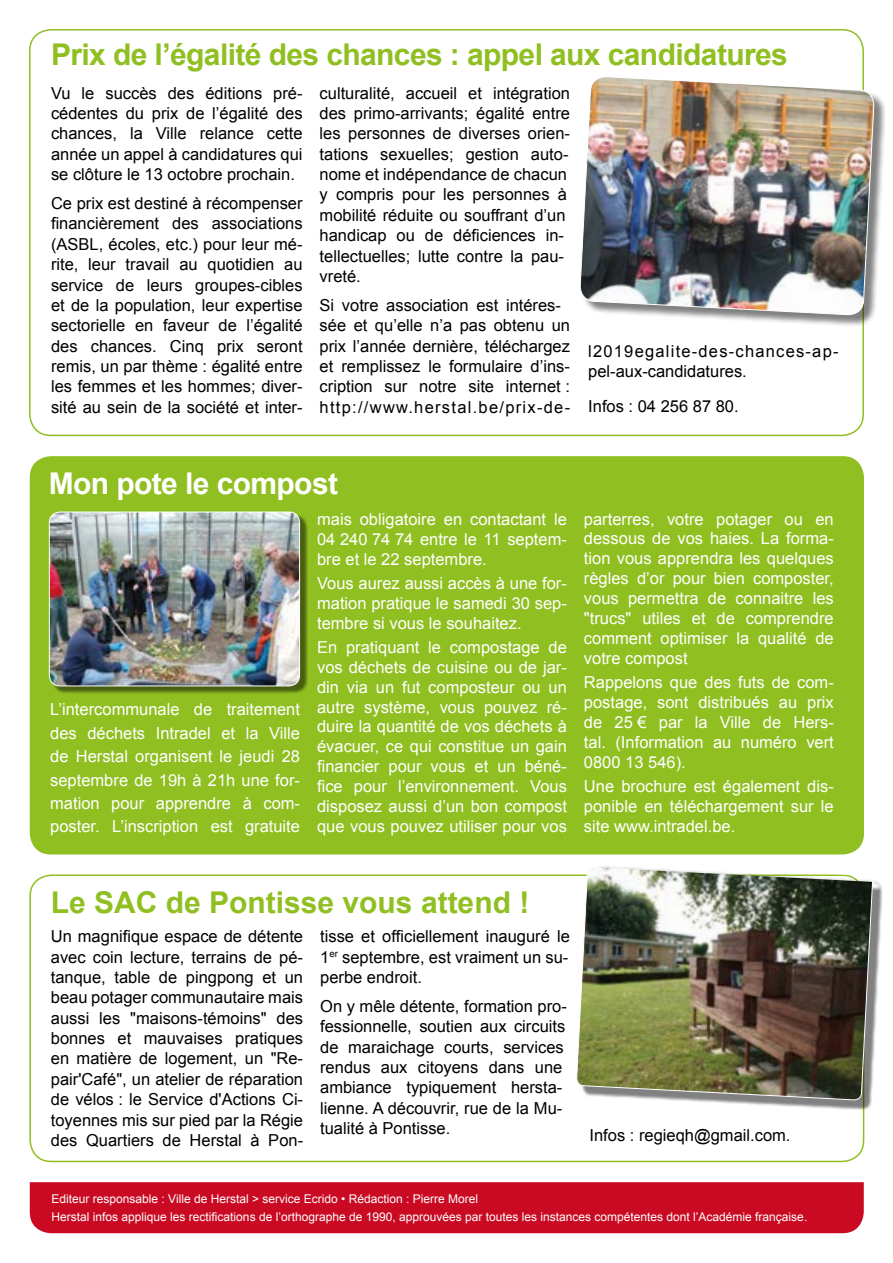
<style>
.page{position:relative;width:893px;height:1263px;background:#fff}
.page>*{position:absolute;margin:0;border:0;box-sizing:border-box;transform-origin:0 0}
.t1{font:700 30px "Arial";letter-spacing:-.02em;color:#90bf21}
.t2{font:700 30px "Arial";color:#90bf21}
.t3{font:700 30px "Arial";letter-spacing:-.02em;color:#fff}
.t4{font:16.5px/20.4px "Arial";color:#000;text-align:justify}
.t5{font:16.5px/20px "Arial";color:#fff;text-align:justify}
.t6{font:16.5px/20.4px "Arial";letter-spacing:.075em;color:#000}
.t7{font:12px "Arial";color:#fff}
</style>
<div class="page">
<div style="left:30px;top:1182px;width:834px;height:51px;background:#c90a22"></div>
<div style="left:583px;top:79px;width:303px;height:248px;background:#000;opacity:.5"></div>
<img style="left:580px;top:76px;width:295px;height:239px">
<div style="left:30px;top:456px;width:834px;height:398px;background:#90bf21;border-radius:21px"></div>
<div style="left:53px;top:515px;width:255px;height:179px;background:#000;opacity:.5"></div>
<img style="left:49px;top:512px;width:251px;height:174px">
<div style="left:49px;top:512px;width:251px;height:174px;border:1px solid #fff;border-radius:11px"></div>
<div style="left:29px;top:874px;width:835px;height:288px;border:2px solid #90bf21;border-radius:21px"></div>
<div style="left:582px;top:866px;width:300px;height:243px;background:#000;opacity:.5"></div>
<img style="left:576px;top:854px;width:297px;height:252px">
<h1 class="t1" style="left:51px;top:35px;width:738px">Prix de l’égalité des chances : appel aux candidatures</h1>
<p class="t4" style="left:51px;top:83px;width:253px">Vu le succès des éditions pré&shy;cédentes du prix de l’égalité des chances, la Ville relance cette année un appel à candidatures qui se clôture le 13 octobre prochain.</p>
<p class="t4" style="left:51px;top:193px;width:253px">Ce prix est destiné à récompenser financièrement des associations (ASBL, écoles, etc.) pour leur mé&shy;rite, leur travail au quotidien au service de leurs groupes-cibles et de la population, leur expertise sectorielle en faveur de l’égalité des chances. Cinq prix seront remis, un par thème : égalité entre les femmes et les hommes; diver&shy;sité au sein de la société et inter-</p>
<p class="t4" style="left:320px;top:83px;width:252px;text-align:left">culturalité, accueil et intégration des primo-arrivants; égalité entre les personnes de diverses orien&shy;tations sexuelles; gestion auto&shy;nome et indépendance de chacun y compris pour les personnes à mobilité réduite ou souffrant d’un handicap ou de déficiences in&shy;tellectuelles; lutte contre la pau&shy;vreté.</p>
<p class="t4" style="left:320px;top:295px;width:252px;text-align:left">Si votre association est intéres&shy;sée et qu’elle n’a pas obtenu un prix l’année dernière, téléchargez et remplissez le formulaire d’ins&shy;cription sur notre site internet : http://www.herstal.be/prix-de-</p>
<p class="t6" style="left:588px;top:341px;width:252px">l2019egalite-des-chances-ap&shy;pel-aux-candidatures.</p>
<p class="t4" style="left:588px;top:396px;width:152px">Infos : 04 256 87 80.</p>
<h1 class="t3" style="left:49px;top:464px;width:291px">Mon pote le compost</h1>
<p class="t5" style="left:50px;top:698px;width:251px;line-height:23.4px">L’intercommunale de traitement des déchets Intradel et la Ville de Herstal organisent le jeudi 28 septembre de 19h à 21h une for&shy;mation pour apprendre à com&shy;poster. L’inscription est gratuite</p>
<p class="t5" style="left:317px;top:509px;width:251px">mais obligatoire en contactant le 04 240 74 74 entre le 11 septem&shy;bre et le 22 septembre.</p>
<p class="t5" style="left:317px;top:573px;width:251px">Vous aurez aussi accès à une for&shy;mation pratique le samedi 30 sep&shy;tembre si vous le souhaitez.</p>
<p class="t5" style="left:317px;top:637px;width:251px">En pratiquant le compostage de vos déchets de cuisine ou de jar&shy;din via un fut composteur ou un autre système, vous pouvez ré&shy;duire la quantité de vos déchets à évacuer, ce qui constitue un gain financier pour vous et un béné&shy;fice pour l’environnement. Vous disposez aussi d’un bon compost que vous pouvez utiliser pour vos</p>
<p class="t5" style="left:584px;top:509px;width:251px">parterres, votre potager ou en dessous de vos haies. La forma&shy;tion vous apprendra les quelques règles d’or pour bien composter, vous permettra de connaitre les "trucs" utiles et de comprendre comment optimiser la qualité de votre compost</p>
<p class="t5" style="left:584px;top:673px;width:251px">Rappelons que des futs de com&shy;postage, sont distribués au prix de 25 € par la Ville de Hers&shy;tal. (Information au numéro vert 0800 13 546).</p>
<p class="t5" style="left:584px;top:777px;width:251px">Une brochure est également dis&shy;ponible en téléchargement sur le site www.intradel.be.</p>
<h1 class="t2" style="left:51px;top:883px;width:480px">Le SAC de Pontisse vous attend !</h1>
<p class="t4" style="left:51px;top:926px;width:254px">Un magnifique espace de détente avec coin lecture, terrains de pé&shy;tanque, table de pingpong et un beau potager communautaire mais aussi les "maisons-témoins" des bonnes et mauvaises pratiques en matière de logement, un "Re&shy;pair'Café", un atelier de réparation de vélos : le Service d'Actions Ci&shy;toyennes mis sur pied par la Régie des Quartiers de Herstal à Pon-</p>
<p class="t4" style="left:320px;top:926px;width:251px">tisse et officiellement inauguré le 1<sup>er</sup> septembre, est vraiment un su&shy;perbe endroit.</p>
<p class="t4" style="left:320px;top:996px;width:248px;text-align:left">On y mêle détente, formation pro&shy;fessionnelle, soutien aux circuits de maraichage courts, services rendus aux citoyens dans une ambiance typiquement hersta&shy;lienne. A découvrir, rue de la Mu&shy;tualité à Pontisse.</p>
<p class="t7" style="left:52px;top:1191px;width:428px">Editeur responsable : Ville de Herstal &gt; service Ecrido • Rédaction : Pierre Morel</p>
<p class="t4" style="left:589px;top:1125px;width:203px">Infos : regieqh@gmail.com.</p>
<p class="t7" style="left:52px;top:1208px;width:757px">Herstal infos applique les rectifications de l’orthographe de 1990, approuvées par toutes les instances compétentes dont l’Académie française.</p>
</div>
